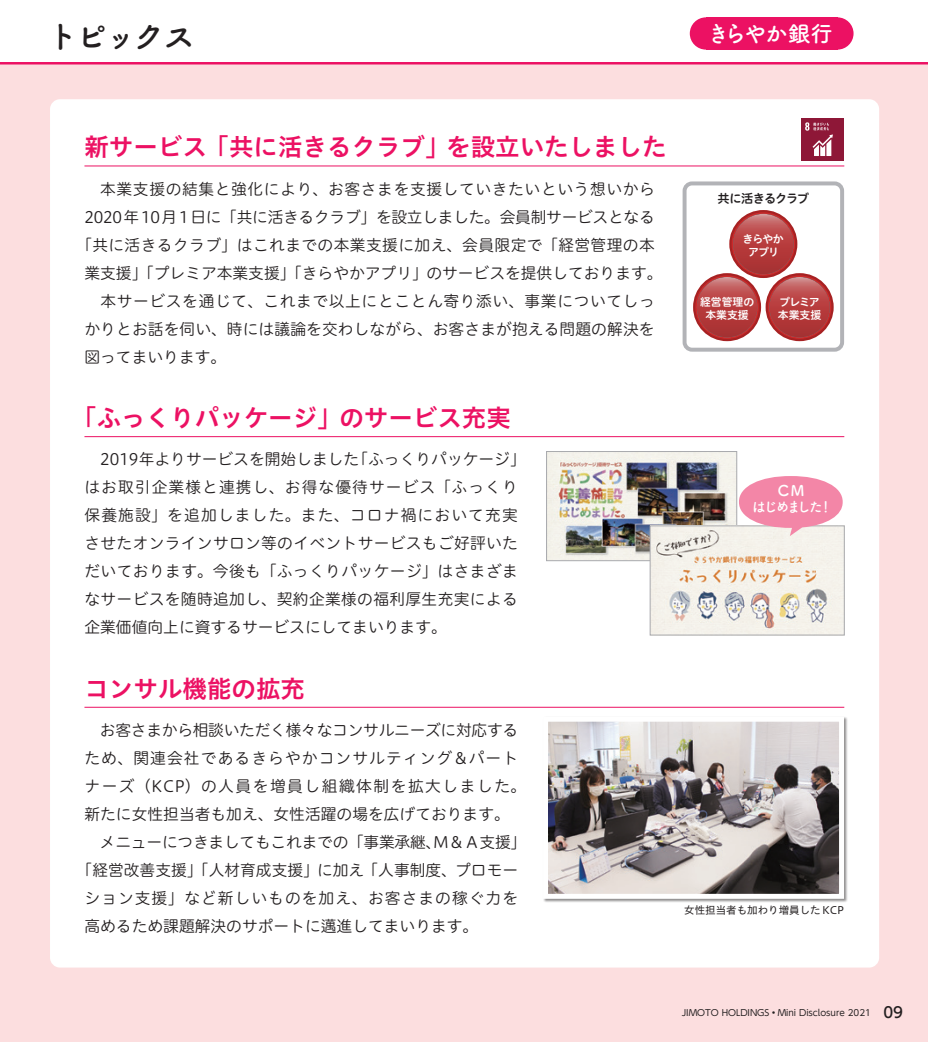
<style>
.page{position:relative;width:928px;height:1042px;background:#fff}
.page>*{position:absolute;margin:0;border:0;box-sizing:border-box;transform-origin:0 0}
.t1{font:31.5px "Tsuku B Rd Gothic Std B";letter-spacing:-.07em;color:#231f20}
.t2{font:24.5px "Hiragino UD Sans Std W6";color:#ec1163}
.t3{font:22.75px "Tsuku A Rd Gothic Std B";color:#fff}
.t4{font:15.75px/28px "Hiragino UD Sans R Std W3";letter-spacing:.02em;color:#231f20}
.t5{font:15.75px "Hiragino UD Sans R Std W3";color:#231f20}
.t6{font:15.75px "Hiragino UD Sans R Std W3";letter-spacing:.04em;color:#231f20}
.t7{font:15.75px "Hiragino UD Sans R Std W3";letter-spacing:-.015em;color:#231f20}
.t8{font:15.75px "Hiragino UD Sans R Std W3";letter-spacing:-.02em;color:#231f20}
.t9{font:15.75px "Hiragino UD Sans R Std W3";letter-spacing:.095em;color:#231f20}
.t10{font:15.75px "Hiragino UD Sans R Std W3";letter-spacing:.07em;color:#231f20}
.t11{font:15.75px "Hiragino UD Sans R Std W3";letter-spacing:.065em;color:#231f20}
.t12{font:14.88px "Tsuku A Rd Gothic Std B";color:#fff}
.t13{font:14px "Tsuku A Rd Gothic Std B";letter-spacing:-.17em;color:#fff}
.t14{font:12.25px "Hiragino UD Sans R Std N W6";letter-spacing:-.095em;color:#231f20}
.t15{font:10.85px/13.5px "Hiragino UD Sans R Std N W6";letter-spacing:-.005em;color:#fff;text-align:center}
.t16{font:10.85px/13.5px "Hiragino UD Sans R Std N W6";letter-spacing:-.03em;color:#fff}
.t17{font:10.5px "Hiragino UD Sans Std W4";color:#231f20}
.t18{font:8.75px "UD Shin Go Pro";color:#231f20}
.s1{font-family:"Tsuku B Rd Gothic Std B"}
.s2{font-weight:500;font-size:14.88px}
</style>
<div class="page">
<div style="left:0;top:64px;width:928px;height:978px;background:#fcdedf"></div>
<div style="left:50px;top:99px;width:829px;height:868px;background:#fff;border-radius:10px"></div>
<img style="left:548px;top:453px;width:187px;height:106px">
<div style="left:546px;top:451px;width:191px;height:110px;border:1px solid #a8a9ad"></div>
<div style="left:682px;top:181px;width:162px;height:171px;border:4px solid #b2b3b7;border-radius:7px"></div>
<img style="left:539px;top:706px;width:309px;height:196px">
<img style="left:549px;top:723px;width:289px;height:170px">
<div style="left:543px;top:717px;width:301px;height:182px;border:5px solid #fff"></div>
<svg style="left:729px;top:210px;width:68px;height:68px"></svg>
<svg style="left:731px;top:212px;width:64px;height:64px"></svg>
<svg style="left:733px;top:214px;width:60px;height:60px;background:#b74445"></svg>
<svg style="left:765px;top:273px;width:68px;height:68px"></svg>
<svg style="left:768px;top:275px;width:63px;height:64px"></svg>
<svg style="left:769px;top:277px;width:60px;height:60px;background:#b74445"></svg>
<svg style="left:693px;top:273px;width:68px;height:68px"></svg>
<svg style="left:695px;top:275px;width:64px;height:64px"></svg>
<svg style="left:697px;top:277px;width:60px;height:60px;background:#b74445"></svg>
<img style="left:652px;top:528px;width:190px;height:105px">
<div style="left:650px;top:526px;width:194px;height:109px;border:1px solid #a8a9ad"></div>
<svg style="left:738px;top:476px;width:105px;height:60px;background:#f4a8be"></svg>
<hr style="left:84px;top:165px;width:760px;height:1px;background:#ec1163">
<div style="left:802px;top:119px;width:42px;height:42px;background:#8e1737"></div>
<svg style="left:805px;top:122px;width:28px;height:34px"></svg>
<hr style="left:84px;top:436px;width:760px;height:1px;background:#ec1163">
<hr style="left:84px;top:707px;width:760px;height:1px;background:#ec1163">
<hr style="left:0;top:62px;width:928px;height:2px;background:#ec1163">
<div style="left:690px;top:17px;width:32px;height:33px;background:#ec1163;border-radius:50%"></div>
<div style="left:821px;top:17px;width:32px;height:33px;background:#ec1163;border-radius:50%"></div>
<div style="left:710px;top:17px;width:123px;height:33px;background:#ec1163"></div>
<h1 class="t1" style="left:47px;top:11px;width:149px">トピックス</h1>
<h3 class="t3" style="left:706px;top:16px;width:128px">きらやか<span class="s1">銀行</span></h3>
<h2 class="t2" style="left:84px;top:128px;width:584px">新サービス「共に活きるクラブ」を設立いたしました</h2>
<p class="t6" style="left:84px;top:177px;width:572px">　本業支援の結集と強化により、お客さまを支援していきたいという想いから</p>
<p class="t8" style="left:84px;top:205px;width:572px">2020年10月1日に「共に活きるクラブ」を設立しました。会員制サービスとなる</p>
<p class="t4" style="left:77px;top:230px;width:580px">「共に活きるクラブ」はこれまでの本業支援に加え、会員限定で「経営管理の本</p>
<p class="t5" style="left:84px;top:261px;width:579px">業支援」「プレミア本業支援」「きらやかアプリ」のサービスを提供しております。</p>
<p class="t6" style="left:84px;top:289px;width:572px">　本サービスを通じて、これまで以上にとことん寄り添い、事業についてしっ</p>
<p class="t4" style="left:84px;top:314px;width:571px">かりとお話を伺い、時には議論を交わしながら、お客さまが抱える問題の解決を</p>
<p class="t5" style="left:84px;top:345px;width:143px">図ってまいります。｠</p>
<h2 class="t2" style="left:72px;top:399px;width:440px">「ふっくりパッケージ」のサービス充実</h2>
<p class="t4" style="left:84px;top:444px;width:443px">　2019年よりサービスを開始しました「ふっくりパッケージ」はお取引企業様と連携し、お得な優待サービス「ふっくり保養施設」を追加しました。また、コロナ禍において充実させたオンラインサロン等のイベントサービスもご好評いただいております。今後も「ふっくりパッケージ」はさまざまなサービスを随時追加し、契約企業様の福利厚生充実による企業価値向上に資するサービスにしてまいります。</p>
<h2 class="t2" style="left:84px;top:669px;width:222px">コンサル機能の拡充</h2>
<p class="t7" style="left:84px;top:718px;width:435px">　お客さまから相談いただく様々なコンサルニーズに対応する</p>
<p class="t10" style="left:84px;top:746px;width:435px">ため、関連会社であるきらやかコンサルティング＆パート</p>
<p class="t9" style="left:84px;top:774px;width:443px">ナーズ（KCP）の人員を増員し組織体制を拡大しました。</p>
<p class="t5" style="left:84px;top:802px;width:427px">新たに女性担当者も加え、女性活躍の場を広げております。</p>
<p class="t7" style="left:84px;top:830px;width:443px">　メニューにつきましてもこれまでの「事業承継、Ｍ＆Ａ支援」</p>
<p class="t5" style="left:77px;top:858px;width:443px">「経営改善支援」「人材育成支援」に加え「人事制度、プロモー</p>
<p class="t11" style="left:84px;top:886px;width:435px">ション支援」など新しいものを加え、お客さまの稼ぐ力を</p>
<p class="t5" style="left:84px;top:914px;width:395px">高めるため課題解決のサポートに邁進してまいります。</p>
<p class="t14" style="left:717px;top:189px;width:93px">共に活きるクラブ</p>
<p class="t15" style="left:742px;top:231px;width:43px">きらやかアプリ</p>
<p class="t15" style="left:700px;top:294px;width:56px">経営管理の本業支援</p>
<p class="t16" style="left:778px;top:294px;width:45px">プレミア本業支援</p>
<p class="t12" style="left:776px;top:479px;width:30px">ＣＭ</p>
<p class="t13" style="left:752px;top:496px;width:82px">はじめました！</p>
<p class="t17" style="left:684px;top:902px;width:161px">女性担当者も加わり増員したKCP</p>
<p class="t18" style="left:681px;top:1005px;width:223px">JIMOTO HOLDINGS • Mini Disclosure 2021 <span class="s2">09</span></p>
</div>
